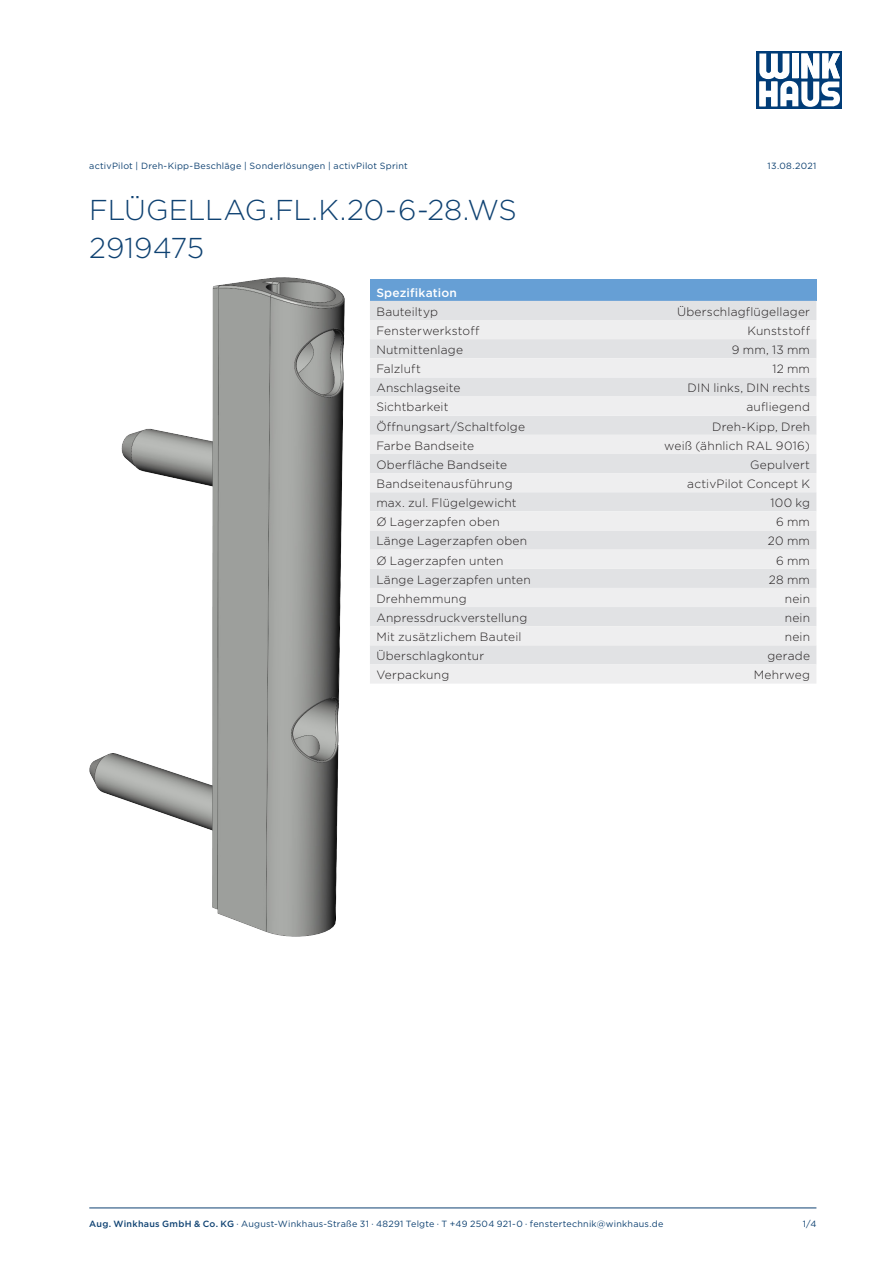
<style>
.page{position:relative;width:893px;height:1263px;background:#fff}
.page>*{position:absolute;margin:0;border:0;box-sizing:border-box;transform-origin:0 0}
.Headline{font:300 28.65px/38.2px "Gotham";letter-spacing:-.01em;color:#0f4272}
.Datenzelle_links{font:300 12px "Gotham";letter-spacing:.015em;color:#231f20}
.Datenzelle_rechts{font:300 12px "Gotham";letter-spacing:.02em;color:#231f20}
.Headerzelle{font:500 12px "Gotham";letter-spacing:.015em;color:#fff}
.Fußzeile{font:9px "Gotham";letter-spacing:.025em;color:#0f4272}
.Kopfzeile{font:9px "Gotham";letter-spacing:.025em;color:#0f4272}
.s1{font-weight:500}
</style>
<div class="page">
<div style="left:757px;top:51px;width:85px;height:58px;background:#013c77"></div>
<svg style="left:759px;top:53px;width:81px;height:54px"></svg>
<hr style="left:89px;top:1208px;width:727px;height:1px;background:#0f4272">
<img style="left:89px;top:277px;width:255px;height:660px">
<div style="left:370px;top:280px;width:446px;height:21px;background:#669fd5"></div>
<div style="left:370px;top:301px;width:446px;height:19px;background:#e1e2e4"></div>
<svg style="left:370px;top:320px;width:446px;height:364px;background:#e8e8ea"></svg>
<p class="Kopfzeile" style="left:89px;top:160px;width:320px">activPilot | Dreh-Kipp-Beschläge | Sonderlösungen | activPilot Sprint</p>
<p class="Kopfzeile" style="left:768px;top:160px;width:50px">13.08.2021</p>
<p class="Headline" style="left:89px;top:190px;width:429px">FLÜGELLAG.FL.K.20-6-28.WS<br>2919475</p>
<p class="Headerzelle" style="left:376px;top:284px;width:82px">Spezifikation</p>
<p class="Datenzelle_links" style="left:376px;top:304px;width:63px">Bauteiltyp</p>
<p class="Datenzelle_rechts" style="left:677px;top:304px;width:134px">Überschlagflügellager</p>
<p class="Datenzelle_links" style="left:376px;top:323px;width:105px">Fensterwerkstoff</p>
<p class="Datenzelle_rechts" style="left:747px;top:323px;width:64px">Kunststoff</p>
<p class="Datenzelle_links" style="left:376px;top:342px;width:88px">Nutmittenlage</p>
<p class="Datenzelle_rechts" style="left:732px;top:342px;width:80px">9 mm, 13 mm</p>
<p class="Datenzelle_links" style="left:376px;top:361px;width:46px">Falzluft</p>
<p class="Datenzelle_rechts" style="left:772px;top:361px;width:39px">12 mm</p>
<p class="Datenzelle_links" style="left:376px;top:380px;width:86px">Anschlagseite</p>
<p class="Datenzelle_rechts" style="left:687px;top:380px;width:124px">DIN links, DIN rechts</p>
<p class="Datenzelle_links" style="left:376px;top:400px;width:74px">Sichtbarkeit</p>
<p class="Datenzelle_rechts" style="left:746px;top:400px;width:65px">aufliegend</p>
<p class="Datenzelle_links" style="left:376px;top:419px;width:150px">Öffnungsart/Schaltfolge</p>
<p class="Datenzelle_rechts" style="left:712px;top:419px;width:99px">Dreh-Kipp, Dreh</p>
<p class="Datenzelle_links" style="left:376px;top:438px;width:99px">Farbe Bandseite</p>
<p class="Datenzelle_rechts" style="left:664px;top:438px;width:147px">weiß (ähnlich RAL 9016)</p>
<p class="Datenzelle_links" style="left:376px;top:457px;width:132px">Oberfläche Bandseite</p>
<p class="Datenzelle_rechts" style="left:750px;top:457px;width:61px">Gepulvert</p>
<p class="Datenzelle_links" style="left:376px;top:476px;width:138px">Bandseitenausführung</p>
<p class="Datenzelle_rechts" style="left:687px;top:476px;width:124px">activPilot Concept K</p>
<p class="Datenzelle_links" style="left:376px;top:495px;width:142px">max. zul. Flügelgewicht</p>
<p class="Datenzelle_rechts" style="left:770px;top:495px;width:41px">100 kg</p>
<p class="Datenzelle_links" style="left:376px;top:514px;width:125px">Ø Lagerzapfen oben</p>
<p class="Datenzelle_rechts" style="left:776px;top:514px;width:35px">6 mm</p>
<p class="Datenzelle_links" style="left:376px;top:533px;width:152px">Länge Lagerzapfen oben</p>
<p class="Datenzelle_rechts" style="left:768px;top:533px;width:44px">20 mm</p>
<p class="Datenzelle_links" style="left:376px;top:553px;width:129px">Ø Lagerzapfen unten</p>
<p class="Datenzelle_rechts" style="left:776px;top:553px;width:35px">6 mm</p>
<p class="Datenzelle_links" style="left:376px;top:572px;width:156px">Länge Lagerzapfen unten</p>
<p class="Datenzelle_rechts" style="left:769px;top:572px;width:43px">28 mm</p>
<p class="Datenzelle_links" style="left:376px;top:591px;width:92px">Drehhemmung</p>
<p class="Datenzelle_rechts" style="left:785px;top:591px;width:27px">nein</p>
<p class="Datenzelle_links" style="left:376px;top:610px;width:152px">Anpressdruckverstellung</p>
<p class="Datenzelle_rechts" style="left:785px;top:610px;width:27px">nein</p>
<p class="Datenzelle_links" style="left:376px;top:629px;width:147px">Mit zusätzlichem Bauteil</p>
<p class="Datenzelle_rechts" style="left:785px;top:629px;width:27px">nein</p>
<p class="Datenzelle_links" style="left:376px;top:648px;width:109px">Überschlagkontur</p>
<p class="Datenzelle_rechts" style="left:767px;top:648px;width:44px">gerade</p>
<p class="Datenzelle_links" style="left:376px;top:667px;width:74px">Verpackung</p>
<p class="Datenzelle_rechts" style="left:754px;top:667px;width:58px">Mehrweg</p>
<p class="Fußzeile" style="left:89px;top:1218px;width:576px"><span class="s1">Aug. Winkhaus GmbH &amp; Co. KG</span> ∙ August-Winkhaus-Straße 31 ∙ 48291 Telgte ∙ T +49 2504 921-0 ∙ fenstertechnik@winkhaus.de</p>
<p class="Fußzeile" style="left:803px;top:1218px;width:15px">1/4</p>
</div>
